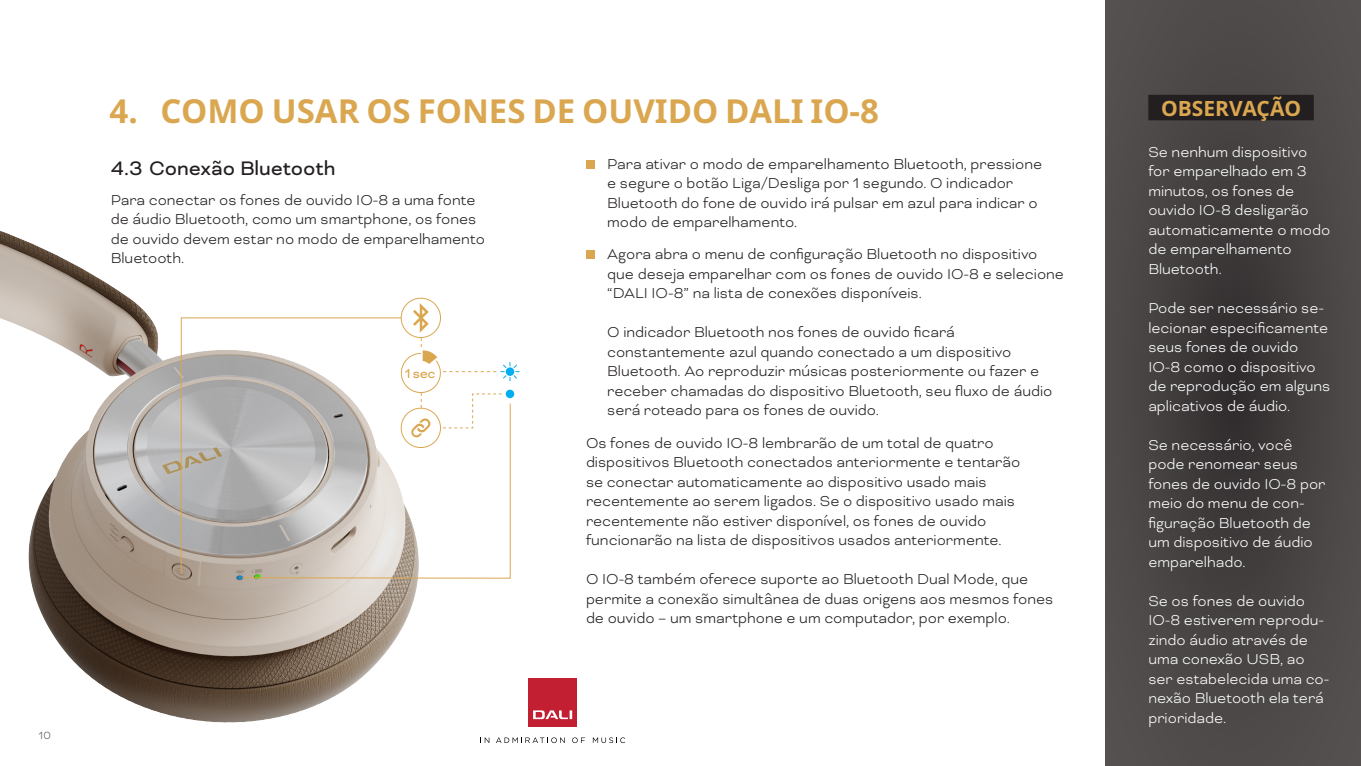
<style>
.page{position:relative;width:1361px;height:766px;background:#fff}
.page>*{position:absolute;margin:0;border:0;box-sizing:border-box;transform-origin:0 0}
.Heading_Level_1_EN_not_in_ToC{font:700 33px "Noto Sans";color:#daa750}
.Heading_Level_2{font:22.5px "Bicyclette";color:#231f20}
.Note_Heading{font:700 21px "Noto Sans";color:#daa750}
.Body{font:300 16.5px/19.5px "Bicyclette";color:#231f20}
.Body_List{font:300 16.5px/19.5px "Bicyclette";color:#231f20}
.Note_Body{font:300 16.5px/19.5px "Bicyclette";color:#fff}
.t1{font:15px "Bicyclette";color:#daa750}
.t2{font:300 12px "Bicyclette";color:#575756}
</style>
<div class="page">
<svg style="left:1106px;top:0;width:255px;height:765px;background:#484443"></svg>
<img style="left:0;top:231px;width:463px;height:492px">
<svg style="left:180px;top:317px;width:218px;height:256px"></svg>
<div style="left:401px;top:298px;width:40px;height:40px;border:1px solid #daa750;border-radius:50%"></div>
<svg style="left:241px;top:402px;width:270px;height:176px"></svg>
<svg style="left:398px;top:303px;width:121px;height:134px"></svg>
<div style="left:506px;top:389px;width:8px;height:9px;background:#00aeef;border-radius:50%"></div>
<div style="left:586px;top:159px;width:9px;height:9px;background:#daa750"></div>
<div style="left:586px;top:250px;width:9px;height:9px;background:#daa750"></div>
<div style="left:1148px;top:95px;width:165px;height:25px;background:#231f20"></div>
<div style="left:529px;top:678px;width:48px;height:48px;background:#c21f32"></div>
<svg style="left:533px;top:710px;width:39px;height:9px"></svg>
<svg style="left:480px;top:737px;width:9px;height:5px"></svg>
<svg style="left:496px;top:737px;width:69px;height:5px"></svg>
<svg style="left:572px;top:737px;width:13px;height:5px"></svg>
<svg style="left:593px;top:737px;width:32px;height:5px"></svg>
<p class="t2" style="left:38px;top:728px;width:14px">10</p>
<p class="Heading_Level_1_EN_not_in_ToC" style="left:109px;top:88px;width:771px">4. COMO USAR OS FONES DE OUVIDO DALI IO-8</p>
<p class="Heading_Level_2" style="left:111px;top:155px;width:226px">4.3 Conexão Bluetooth</p>
<p class="Body" style="left:111px;top:190px;width:376px">Para conectar os fones de ouvido IO-8 a uma fonte de áudio Bluetooth, como um smartphone, os fones de ouvido devem estar no modo de emparelhamento Bluetooth.</p>
<p class="t1" style="left:405px;top:364px;width:32px">1 sec</p>
<p class="Body_List" style="left:607px;top:154px;width:436px">Para ativar o modo de emparelhamento Bluetooth, pressione e segure o botão Liga/Desliga por 1 segundo. O indicador Bluetooth do fone de ouvido irá pulsar em azul para indicar o modo de emparelhamento.</p>
<p class="Body_List" style="left:607px;top:244px;width:458px">Agora abra o menu de configuração Bluetooth no dispositivo que deseja emparelhar com os fones de ouvido IO-8 e selecione “DALI IO-8” na lista de conexões disponíveis.</p>
<p class="Body_List" style="left:607px;top:322px;width:447px">O indicador Bluetooth nos fones de ouvido ficará constantemente azul quando conectado a um dispositivo Bluetooth. Ao reproduzir músicas posteriormente ou fazer e receber chamadas do dispositivo Bluetooth, seu fluxo de áudio será roteado para os fones de ouvido.</p>
<p class="Body" style="left:586px;top:433px;width:436px">Os fones de ouvido IO-8 lembrarão de um total de quatro dispositivos Bluetooth conectados anteriormente e tentarão se conectar automaticamente ao dispositivo usado mais recentemente ao serem ligados. Se o dispositivo usado mais recentemente não estiver disponível, os fones de ouvido funcionarão na lista de dispositivos usados anteriormente.</p>
<p class="Body" style="left:586px;top:569px;width:469px">O IO-8 também oferece suporte ao Bluetooth Dual Mode, que permite a conexão simultânea de duas origens aos mesmos fones de ouvido – um smartphone e um computador, por exemplo.</p>
<p class="Note_Heading" style="left:1161px;top:94px;width:141px">OBSERVAÇÃO</p>
<p class="Note_Body" style="left:1148px;top:142px;width:184px">Se nenhum dispositivo for emparelhado em 3 minutos, os fones de ouvido IO-8 desligarão automaticamente o modo de emparelhamento<br>Bluetooth.</p>
<p class="Note_Body" style="left:1148px;top:298px;width:184px">Pode ser necessário se&shy;lecionar especificamente seus fones de ouvido<br>IO-8 como o dispositivo de reprodução em alguns aplicativos de áudio.</p>
<p class="Note_Body" style="left:1148px;top:434px;width:179px">Se necessário, você pode renomear seus fones de ouvido IO-8 por meio do menu de con&shy;figuração Bluetooth de um dispositivo de áudio emparelhado.</p>
<p class="Note_Body" style="left:1148px;top:590px;width:182px">Se os fones de ouvido<br>IO-8 estiverem reprodu&shy;zindo áudio através de uma conexão USB, ao ser estabelecida uma co&shy;nexão Bluetooth ela terá prioridade.</p>
</div>
